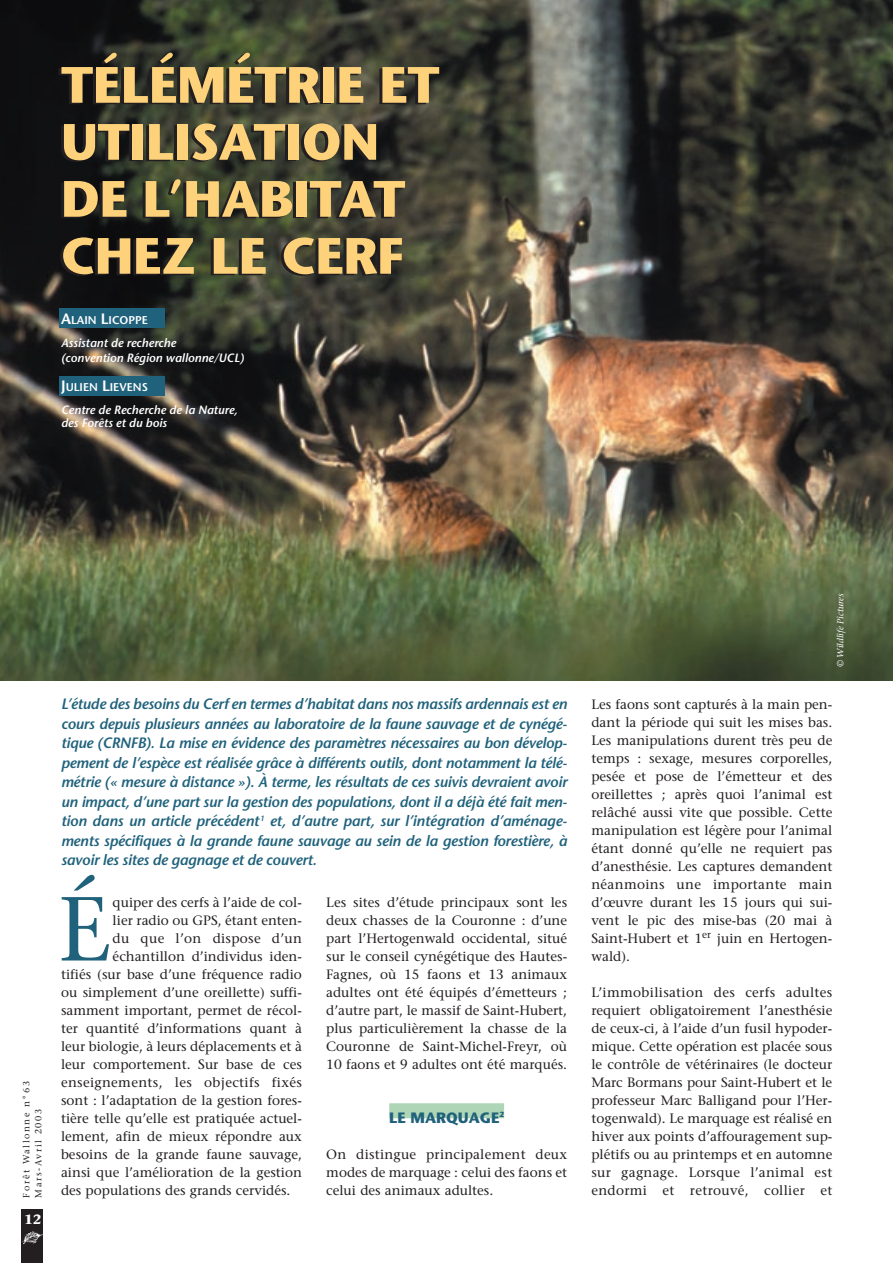
<style>
.page{position:relative;width:893px;height:1263px;background:#fff}
.page>*{position:absolute;margin:0;border:0;box-sizing:border-box;transform-origin:0 0}
.t1{font:90.6px "Stone Serif";color:#20627c}
.t2{font:700 51px/57px "Stone Sans";letter-spacing:-.005em;color:#fed17b}
.t3{font:italic 600 15px/19.5px "Stone Sans";letter-spacing:-.015em;color:#20627c;text-align:justify}
.t4{font:700 15px "Stone Sans";color:#20627c}
.t5{font:13.5px/18px "Stone Serif";color:#231f20;text-align:justify}
.t6{font:13.5px "Stone Serif";letter-spacing:.025em;color:#231f20}
.t7{font:700 13.5px "Stone Serif";color:#fff}
.t8{font:italic 600 12px/15px "Stone Sans";color:#fff}
.t9{font:600 11.25px "Stone Sans";color:#fff}
.t10{font:9px/12px "Stone Serif";letter-spacing:.17em;color:#231f20}
.t11{font:italic 9px "Stone Serif";color:#fff}
.s1{font-size:15px}
</style>
<div class="page">
<img style="left:0;top:0;width:892px;height:680px">
<div style="left:22px;top:1210px;width:21px;height:53px;background:#231f20"></div>
<img style="left:21px;top:1229px;width:22px;height:17px">
<div style="left:389px;top:1103px;width:115px;height:15px;background:#aed5b5"></div>
<div style="left:60px;top:309px;width:105px;height:19px;background:#20627c"></div>
<div style="left:60px;top:377px;width:105px;height:19px;background:#20627c"></div>
<h2 class="t2" style="left:61px;top:62px;width:380px">TÉLÉMÉTRIE ET<br>UTILISATION<br>DE L’HABITAT<br>CHEZ LE CERF</h2>
<p class="t9" style="left:61px;top:316px;width:88px"><span class="s1">A</span>LAIN <span class="s1">L</span>ICOPPE</p>
<p class="t8" style="left:61px;top:336px;width:184px">Assistant de recherche<br>(convention Région wallonne/UCL)</p>
<p class="t9" style="left:61px;top:383px;width:88px"><span class="s1">J</span>ULIEN <span class="s1">L</span>IEVENS</p>
<p class="t8" style="left:61px;top:404px;width:178px;line-height:13.5px">Centre de Recherche de la Nature, des Forêts et du bois</p>
<p class="t10" style="left:21px;top:1198px;width:118px;rotate:-90deg">Forêt Wallonne n° 63<br>Mars-Avril 2003</p>
<p class="t7" style="left:24px;top:1214px;width:19px">12</p>
<p class="t3" style="left:61px;top:696px;width:507px">L’étude des besoins du Cerf en termes d’habitat dans nos massifs ardennais est en cours depuis plusieurs années au laboratoire de la faune sauvage et de cynégé&shy;tique (CRNFB). La mise en évidence des paramètres nécessaires au bon dévelop&shy;pement de l’espèce est réalisée grâce à différents outils, dont notamment la télé&shy;métrie (« mesure à distance »). À terme, les résultats de ces suivis devraient avoir un impact, d’une part sur la gestion des populations, dont il a déjà été fait men&shy;tion dans un article précédent<sup>1</sup> et, d’autre part, sur l’intégration d’aménage&shy;ments spécifiques à la grande faune sauvage au sein de la gestion forestière, à savoir les sites de gagnage et de couvert.</p>
<h1 class="t1" style="left:58px;top:894px;width:54px">É</h1>
<p class="t5" style="left:113px;top:894px;width:191px">quiper des cerfs à l’aide de col-</p>
<p class="t5" style="left:113px;top:912px;width:191px">lier radio ou GPS, étant enten-</p>
<p class="t6" style="left:113px;top:933px;width:191px">du que l’on dispose d’un</p>
<p class="t5" style="left:113px;top:948px;width:191px">échantillon d’individus iden-</p>
<p class="t5" style="left:61px;top:966px;width:242px">tifiés (sur base d’une fréquence radio</p>
<p class="t5" style="left:61px;top:984px;width:242px">ou simplement d’une oreillette) suffi-</p>
<p class="t5" style="left:61px;top:1002px;width:242px">samment important, permet de récol-</p>
<p class="t5" style="left:61px;top:1020px;width:242px">ter quantité d’informations quant à</p>
<p class="t5" style="left:61px;top:1038px;width:242px">leur biologie, à leurs déplacements et à</p>
<p class="t5" style="left:61px;top:1056px;width:242px">leur comportement. Sur base de ces</p>
<p class="t6" style="left:61px;top:1077px;width:242px">enseignements, les objectifs fixés</p>
<p class="t5" style="left:61px;top:1092px;width:242px">sont : l’adaptation de la gestion fores-</p>
<p class="t5" style="left:61px;top:1110px;width:242px">tière telle qu’elle est pratiquée actuel-</p>
<p class="t5" style="left:61px;top:1128px;width:242px">lement, afin de mieux répondre aux</p>
<p class="t5" style="left:61px;top:1146px;width:242px">besoins de la grande faune sauvage,</p>
<p class="t5" style="left:61px;top:1164px;width:242px">ainsi que l’amélioration de la gestion</p>
<p class="t5" style="left:61px;top:1182px;width:231px">des populations des grands cervidés.</p>
<p class="t5" style="left:326px;top:894px;width:242px">Les sites d’étude principaux sont les deux chasses de la Couronne : d’une part l’Hertogenwald occidental, situé sur le conseil cynégétique des Hautes-Fagnes, où 15 faons et 13 animaux adultes ont été équipés d’émetteurs ; d’autre part, le massif de Saint-Hubert, plus particulièrement la chasse de la Couronne de Saint-Michel-Freyr, où 10 faons et 9 adultes ont été marqués.</p>
<p class="t4" style="left:389px;top:1111px;width:116px">LE MARQUAGE<sup>2</sup></p>
<p class="t5" style="left:326px;top:1146px;width:242px">On distingue principalement deux modes de marquage : celui des faons et celui des animaux adultes.</p>
<p class="t11" style="left:836px;top:667px;width:75px;rotate:-90deg">© Wildlife Pictures</p>
<p class="t5" style="left:591px;top:696px;width:242px">Les faons sont capturés à la main pen&shy;dant la période qui suit les mises bas.<br>Les manipulations durent très peu de temps : sexage, mesures corporelles, pesée et pose de l’émetteur et des oreillettes ; après quoi l’animal est relâché aussi vite que possible. Cette manipulation est légère pour l’animal étant donné qu’elle ne requiert pas d’anesthésie. Les captures demandent néanmoins une importante main d’œuvre durant les 15 jours qui sui&shy;vent le pic des mise-bas (20 mai à Saint-Hubert et 1<sup>er</sup> juin en Hertogen&shy;wald).</p>
<p class="t5" style="left:591px;top:984px;width:242px">L’immobilisation des cerfs adultes requiert obligatoirement l’anesthésie de ceux-ci, à l’aide d’un fusil hypoder&shy;mique. Cette opération est placée sous le contrôle de vétérinaires (le docteur Marc Bormans pour Saint-Hubert et le professeur Marc Balligand pour l’Her&shy;togenwald). Le marquage est réalisé en hiver aux points d’affouragement sup&shy;plétifs ou au printemps et en automne sur gagnage. Lorsque l’animal est endormi et retrouvé, collier et</p>
</div>
